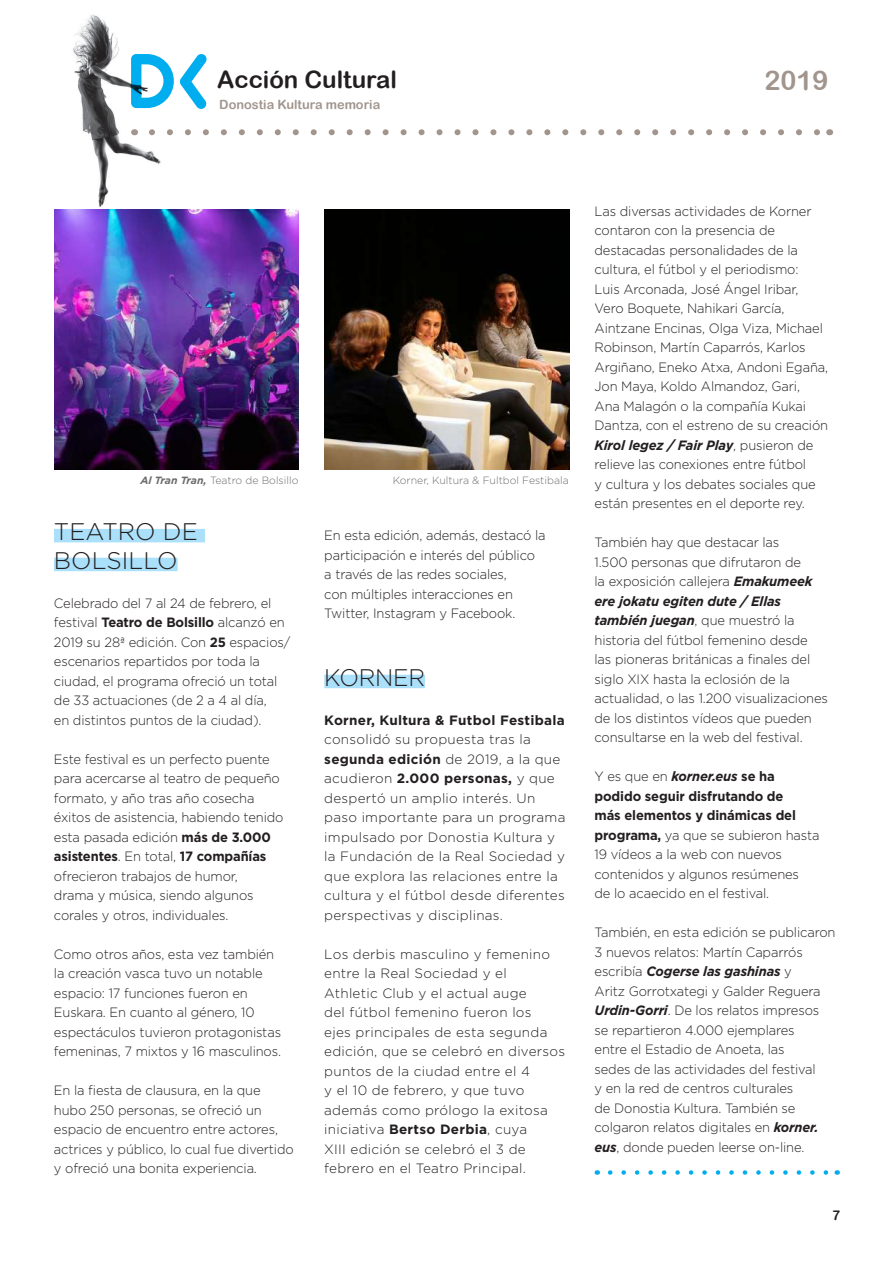
<style>
.page{position:relative;width:893px;height:1263px;background:#fff}
.page>*{position:absolute;margin:0;border:0;box-sizing:border-box;transform-origin:0 0}
.t1{font:27px "Arial Rounded MT Bold";color:#a1958d}
.t2{font:300 24px/28.8px "Gotham";color:#231f20}
.t3{font:24px "Arial Rounded MT Bold";color:#231f20}
.t4{font:300 24px "Gotham";color:#231f20;scale:.96 1}
.t5{font:300 13.5px/19.5px "Gotham";letter-spacing:-.01em;color:#231f20;scale:.96 1}
.t6{font:300 13.5px/19.5px "Gotham";letter-spacing:.02em;color:#231f20}
.t7{font:700 13.5px "Gotham";letter-spacing:.02em;color:#231f20}
.t8{font:13.5px "Arial Rounded MT Bold";color:#231f20}
.t9{font:12.75px "Arial Rounded MT Bold";color:#a1958d}
.t10{font:300 10.5px "Gotham";color:#6c6d70}
.s1{font-weight:700;font-style:italic}
.s2{font-weight:700}
</style>
<div class="page">
<svg style="left:180px;top:54px;width:27px;height:55px"></svg>
<svg style="left:185px;top:129px;width:635px;height:6px"></svg>
<img style="left:73px;top:15px;width:101px;height:192px">
<div style="left:54px;top:529px;width:151px;height:13px;background:#aae0f9"></div>
<div style="left:54px;top:558px;width:124px;height:13px;background:#aae0f9"></div>
<div style="left:324px;top:675px;width:101px;height:13px;background:#aae0f9"></div>
<img style="left:54px;top:209px;width:244px;height:261px">
<img style="left:325px;top:209px;width:244px;height:261px">
<svg style="left:610px;top:1170px;width:219px;height:5px"></svg>
<h2 class="t3" style="left:217px;top:65px;width:181px">Acción Cultural</h2>
<h1 class="t1" style="left:764px;top:65px;width:66px">2019</h1>
<p class="t9" style="left:219px;top:97px;width:162px">Donostia Kultura memoria</p>
<p class="t10" style="left:140px;top:474px;width:160px"><span class="s1">Al Tran Tran,</span> Teatro de Bolsillo</p>
<p class="t10" style="left:393px;top:474px;width:177px">Korner, Kultura &amp; Fultbol Festibala</p>
<h2 class="t2" style="left:54px;top:517px;width:145px">TEATRO DE<br>BOLSILLO</h2>
<p class="t5" style="left:54px;top:593px;width:248px">Celebrado del 7 al 24 de febrero, el festival <span class="s2">Teatro de Bolsillo</span> alcanzó en 2019 su 28ª edición. Con <span class="s2">25</span> espacios/ escenarios repartidos por toda la ciudad, el programa ofreció un total de 33 actuaciones (de 2 a 4 al día,<br>en distintos puntos de la ciudad).</p>
<p class="t5" style="left:54px;top:749px;width:241px">Este festival es un perfecto puente para acercarse al teatro de pequeño formato, y año tras año cosecha éxitos de asistencia, habiendo tenido esta pasada edición <span class="s2">más de 3.000 asistentes</span>. En total, <span class="s2">17 compañías </span>ofrecieron trabajos de humor,<br>drama y música, siendo algunos corales y otros, individuales.</p>
<p class="t5" style="left:54px;top:944px;width:238px">Como otros años, esta vez también la creación vasca tuvo un notable espacio: 17 funciones fueron en Euskara. En cuanto al género, 10 espectáculos tuvieron protagonistas femeninas, 7 mixtos y 16 masculinos.</p>
<p class="t5" style="left:54px;top:1080px;width:251px">En la fiesta de clausura, en la que hubo 250 personas, se ofreció un espacio de encuentro entre actores, actrices y público, lo cual fue divertido y ofreció una bonita experiencia.</p>
<p class="t5" style="left:324px;top:525px;width:232px">En esta edición, además, destacó la participación e interés del público a través de las redes sociales,<br>con múltiples interacciones en Twitter, Instagram y Facebook.</p>
<h2 class="t4" style="left:324px;top:662px;width:106px">KORNER</h2>
<p class="t7" style="left:324px;top:711px;width:242px">Korner, Kultura &amp; Futbol Festibala</p>
<p class="t6" style="left:324px;top:729px;width:243px">consolidó su propuesta tras la <span class="s2">segunda edición</span> de 2019, a la que acudieron <span class="s2">2.000 personas,</span> y que despertó un amplio interés. Un paso importante para un programa impulsado por Donostia Kultura y la Fundación de la Real Sociedad y que explora las relaciones entre la cultura y el fútbol desde diferentes perspectivas y disciplinas.</p>
<p class="t6" style="left:324px;top:944px;width:242px">Los derbis masculino y femenino entre la Real Sociedad y el<br>Athletic Club y el actual auge<br>del fútbol femenino fueron los<br>ejes principales de esta segunda edición, que se celebró en diversos puntos de la ciudad entre el 4<br>y el 10 de febrero, y que tuvo además como prólogo la exitosa iniciativa <span class="s2">Bertso Derbia</span>, cuya<br>XIII edición se celebró el 3 de febrero en el Teatro Principal.</p>
<p class="t5" style="left:595px;top:201px;width:245px">Las diversas actividades de Korner contaron con la presencia de destacadas personalidades de la cultura, el fútbol y el periodismo:<br>Luis Arconada, José Ángel Iribar, Vero Boquete, Nahikari García, Aintzane Encinas, Olga Viza, Michael Robinson, Martín Caparrós, Karlos Argiñano, Eneko Atxa, Andoni Egaña, Jon Maya, Koldo Almandoz, Gari, Ana Malagón o la compañía Kukai Dantza, con el estreno de su creación <span class="s1">Kirol legez / Fair Play</span>, pusieron de relieve las conexiones entre fútbol<br>y cultura y los debates sociales que están presentes en el deporte rey.</p>
<p class="t5" style="left:595px;top:532px;width:245px">También hay que destacar las<br>1.500 personas que difrutaron de<br>la exposición callejera <span class="s1">Emakumeek ere jokatu egiten dute / Ellas también juegan</span>, que muestró la historia del fútbol femenino desde las pioneras británicas a finales del siglo XIX hasta la eclosión de la actualidad, o las 1.200 visualizaciones de los distintos vídeos que pueden consultarse en la web del festival.</p>
<p class="t5" style="left:595px;top:766px;width:236px">Y es que en <span class="s1">korner.eus</span> <span class="s2">se ha podido seguir disfrutando de<br>más elementos y dinámicas del programa,</span> ya que se subieron hasta<br>19 vídeos a la web con nuevos contenidos y algunos resúmenes<br>de lo acaecido en el festival.</p>
<p class="t5" style="left:595px;top:922px;width:253px">También, en esta edición se publicaron 3 nuevos relatos: Martín Caparrós escribía <span class="s1">Cogerse las gashinas</span> y<br>Aritz Gorrotxategi y Galder Reguera <span class="s1">Urdin-Gorri</span>. De los relatos impresos se repartieron 4.000 ejemplares<br>entre el Estadio de Anoeta, las<br>sedes de las actividades del festival<br>y en la red de centros culturales<br>de Donostia Kultura. También se colgaron relatos digitales en <span class="s1">korner. eus</span>, donde pueden leerse on-line.</p>
<p class="t8" style="left:832px;top:1208px;width:10px">7</p>
</div>
